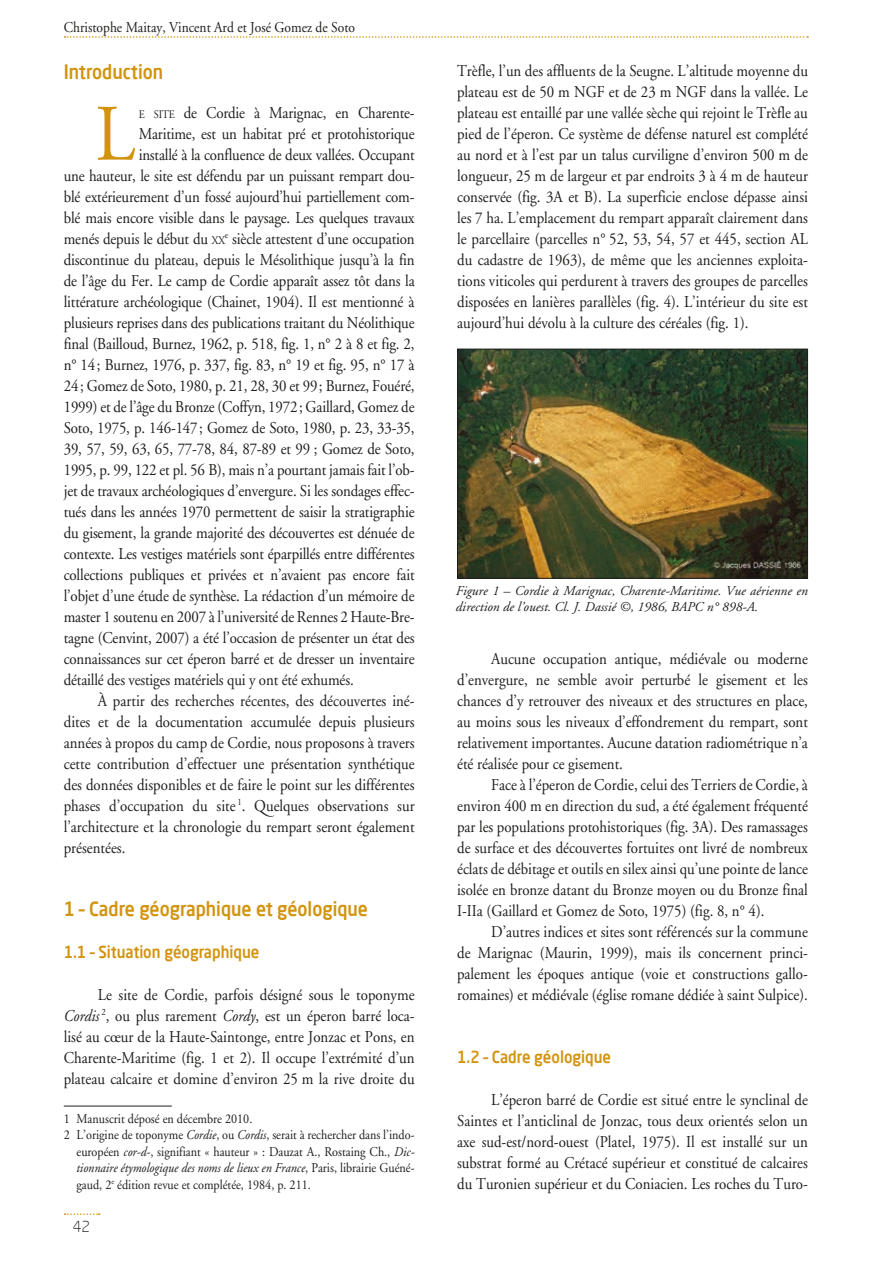
<style>
.page{position:relative;width:893px;height:1263px;background:#fff}
.page>*{position:absolute;margin:0;border:0;box-sizing:border-box;transform-origin:0 0}
.t1{font:79.8px "Adobe Garamond";color:#d2940f;scale:.9 1}
.t2{font:500 19.5px "Neo Sans Pro";color:#d2940f;scale:.9 1}
.t3{font:16.5px/21px "Adobe Garamond";letter-spacing:-.01em;color:#1d1d1b;text-align:justify;scale:.9 1}
.t4{font:500 16.5px "Neo Sans Pro";color:#d2940f;scale:.9 1}
.t5{font:15px "Adobe Garamond";color:#1d1d1b;scale:.9 1}
.t6{font:300 15px "Neo Sans Pro";color:#1d1d1b}
.t7{font:13.5px "Adobe Garamond";color:#1d1d1b;scale:.9 1}
.t8{font:italic 13.5px/16.5px "Adobe Garamond";color:#1d1d1b}
.t9{font:italic 13.5px "Adobe Garamond";color:#1d1d1b;scale:.9 1}
.s1{font-size:11.55px}
.s2{font-family:"Adobe Garamond Alt"}
.s3{font-style:italic}
.s4{font-style:normal}
</style>
<div class="page">
<svg style="left:65px;top:1213px;width:35px;height:2px"></svg>
<svg style="left:65px;top:36px;width:743px;height:2px"></svg>
<hr style="left:64px;top:1106px;width:108px;height:1px;background:#1d1d1b">
<img style="left:459px;top:351px;width:347px;height:226px">
<div style="left:457px;top:349px;width:351px;height:230px;border:1px solid #1d1d1b"></div>
<p class="t5" style="left:64px;top:19px;width:325px">Christophe Maitay, Vincent Ard et José Gomez de Soto</p>
<p class="t2" style="left:64px;top:59px;width:112px">Introduction</p>
<h1 class="t1" style="left:95px;top:92px;width:46px">L</h1>
<p class="t3" style="left:139px;top:102px;width:308px"><span class="s1">E SITE</span> de Cordie à Marignac, en Charente-</p>
<p class="t3" style="left:139px;top:123px;width:308px">Maritime, est un habitat pré et protohistorique</p>
<p class="t3" style="left:139px;top:144px;width:308px">installé à la confluence de deux vallées. Occupant</p>
<p class="t3" style="left:64px;top:165px;width:391px">une hauteur, le site est défendu par un puissant rempart dou-</p>
<p class="t3" style="left:64px;top:186px;width:391px">blé extérieurement d’un fossé aujourd’hui partiellement com-</p>
<p class="t3" style="left:64px;top:207px;width:391px">blé mais encore visible dans le paysage. Les quelques travaux</p>
<p class="t3" style="left:64px;top:228px;width:391px">menés depuis le début du <span class="s1">XX</span><sup>e</sup> siècle attestent d’une occupation</p>
<p class="t3" style="left:64px;top:249px;width:391px">discontinue du plateau, depuis le Mésolithique jusqu’à la fin</p>
<p class="t3" style="left:64px;top:270px;width:391px">de l’âge du Fer. Le camp de Cordie apparaît assez tôt dans la</p>
<p class="t3" style="left:64px;top:291px;width:391px">littérature archéologique (Chainet, 1904). Il est mentionné à</p>
<p class="t3" style="left:64px;top:312px;width:391px">plusieurs reprises dans des publications traitant du Néolithique</p>
<p class="t3" style="left:64px;top:333px;width:391px">final (Bailloud, Burnez, 1962, p. 518, fig. 1, n° 2 à 8 et fig. 2,</p>
<p class="t3" style="left:64px;top:354px;width:391px">n° 14; Burnez, 1976, p. 337, fig. 83, n° 19 et fig. 95, n° 17 à</p>
<p class="t3" style="left:64px;top:375px;width:391px">24; Gomez de Soto, 1980, p. 21, 28, 30 et 99; Burnez, Fouéré,</p>
<p class="t3" style="left:64px;top:396px;width:391px">1999) et de l’âge du Bronze (Coffyn, 1972; Gaillard, Gomez de</p>
<p class="t3" style="left:64px;top:417px;width:391px">Soto, 1975, p. 146-147; Gomez de Soto, 1980, p. 23, 33-35,</p>
<p class="t3" style="left:64px;top:438px;width:391px">39, 57, 59, 63, 65, 77-78, 84, 87-89 et 99 ; Gomez de Soto,</p>
<p class="t3" style="left:64px;top:459px;width:391px">1995, p. 99, 122 et pl. 56 B), mais n’a pourtant jamais fait l’ob-</p>
<p class="t3" style="left:64px;top:480px;width:391px">jet de travaux archéologiques d’envergure. Si les sondages effec-</p>
<p class="t3" style="left:64px;top:501px;width:391px">tués dans les années 1970 permettent de saisir la stratigraphie</p>
<p class="t3" style="left:64px;top:522px;width:391px">du gisement, la grande majorité des découvertes est dénuée de</p>
<p class="t3" style="left:64px;top:543px;width:391px">contexte. Les vestiges matériels sont éparpillés entre différentes</p>
<p class="t3" style="left:64px;top:564px;width:391px">collections publiques et privées et n’avaient pas encore fait</p>
<p class="t3" style="left:64px;top:585px;width:391px">l’objet d’une étude de synthèse. La rédaction d’un mémoire de</p>
<p class="t3" style="left:64px;top:606px;width:391px">master 1 soutenu en 2007 à l’université de Rennes 2 Haute-Bre-</p>
<p class="t3" style="left:64px;top:627px;width:391px">tagne (Cenvint, 2007) a été l’occasion de présenter un état des</p>
<p class="t3" style="left:64px;top:648px;width:391px">connaissances sur cet éperon barré et de dresser un inventaire</p>
<p class="t3" style="left:64px;top:669px;width:324px">détaillé des vestiges matériels qui y ont été exhumés.</p>
<p class="t3" style="left:98px;top:690px;width:353px">À partir des recherches récentes, des découvertes iné-</p>
<p class="t3" style="left:64px;top:711px;width:391px">dites et de la documentation accumulée depuis plusieurs</p>
<p class="t3" style="left:64px;top:732px;width:391px">années à propos du camp de Cordie, nous proposons à travers</p>
<p class="t3" style="left:64px;top:753px;width:391px">cette contribution d’effectuer une présentation synthétique</p>
<p class="t3" style="left:64px;top:774px;width:391px">des données disponibles et de faire le point sur les différentes</p>
<p class="t3" style="left:64px;top:795px;width:391px">phases d’occupation du site <sup>1</sup>. <span class="s2">Q</span>uelques observations sur</p>
<p class="t3" style="left:64px;top:816px;width:391px">l’architecture et la chronologie du rempart seront également</p>
<p class="t3" style="left:64px;top:837px;width:70px">présentées.</p>
<p class="t2" style="left:64px;top:896px;width:340px">1 – Cadre géographique et géologique</p>
<p class="t4" style="left:64px;top:941px;width:219px">1.1 – Situation géographique</p>
<p class="t3" style="left:64px;top:984px;width:391px;text-indent:34px">Le site de Cordie, parfois désigné sous le toponyme <span class="s3">Cordis</span> <sup>2</sup>, ou plus rarement <span class="s3">Cordy</span>, est un éperon barré loca&shy;lisé au cœur de la Haute-Saintonge, entre Jonzac et Pons, en Charente-Maritime (fig. 1 et 2). Il occupe l’extrémité d’un plateau calcaire et domine d’environ 25 m la rive droite du</p>
<p class="t7" style="left:64px;top:1111px;width:211px">1 Manuscrit déposé en décembre 2010.</p>
<p class="t7" style="left:64px;top:1127px;width:391px">2 L’origine de toponyme <span class="s3">Cordie</span>, ou <span class="s3">Cordis</span>, serait à rechercher dans l’indo-</p>
<p class="t7" style="left:77px;top:1144px;width:377px">européen <span class="s3">cor-d-</span>, signifiant « hauteur » : Dauzat A., Rostaing Ch., <span class="s3">Dic-</span></p>
<p class="t9" style="left:77px;top:1160px;width:377px">tionnaire étymologique des noms de lieux en France<span class="s4">, Paris, librairie Guéné-</span></p>
<p class="t7" style="left:77px;top:1177px;width:262px">gaud, 2<sup>e</sup> édition revue et complétée, 1984, p. 211.</p>
<p class="t6" style="left:73px;top:1217px;width:19px">42</p>
<p class="t3" style="left:457px;top:60px;width:391px">Trèfle, l’un des affluents de la Seugne. L’altitude moyenne du plateau est de 50 m NGF et de 23 m NGF dans la vallée. Le plateau est entaillé par une vallée sèche qui rejoint le Trèfle au pied de l’éperon. Ce système de défense naturel est complété au nord et à l’est par un talus curviligne d’environ 500 m de longueur, 25 m de largeur et par endroits 3 à 4 m de hauteur conservée (fig. 3A et B). La superficie enclose dépasse ainsi les 7 ha. L’emplacement du rempart apparaît clairement dans le parcellaire (parcelles n° 52, 53, 54, 57 et 445, section AL du cadastre de 1963), de même que les anciennes exploita&shy;tions viticoles qui perdurent à travers des groupes de parcelles disposées en lanières parallèles (fig. 4). L’intérieur du site est aujourd’hui dévolu à la culture des céréales (fig. 1).</p>
<p class="t8" style="left:456px;top:583px;width:354px">Figure 1 – Cordie à Marignac, Charente-Maritime. Vue aérienne en direction de l’ouest. Cl. J. Dassié ©, 1986, BAPC n° 898-A.</p>
<p class="t3" style="left:457px;top:648px;width:391px;text-indent:34px">Aucune occupation antique, médiévale ou moderne d’envergure, ne semble avoir perturbé le gisement et les chances d’y retrouver des niveaux et des structures en place, au moins sous les niveaux d’effondrement du rempart, sont relativement importantes. Aucune datation radiométrique n’a été réalisée pour ce gisement.</p>
<p class="t3" style="left:457px;top:774px;width:391px;text-indent:34px">Face à l’éperon de Cordie, celui des Terriers de Cordie, à environ 400 m en direction du sud, a été également fréquenté par les populations protohistoriques (fig. 3A). Des ramassages de surface et des découvertes fortuites ont livré de nombreux éclats de débitage et outils en silex ainsi qu’une pointe de lance isolée en bronze datant du Bronze moyen ou du Bronze final I-IIa (Gaillard et Gomez de Soto, 1975) (fig. 8, n° 4).</p>
<p class="t3" style="left:457px;top:921px;width:391px;text-indent:34px">D’autres indices et sites sont référencés sur la commune de Marignac (Maurin, 1999), mais ils concernent princi&shy;palement les époques antique (voie et constructions gallo&shy;romaines) et médiévale (église romane dédiée à saint Sulpice).</p>
<p class="t4" style="left:457px;top:1046px;width:173px">1.2 – Cadre géologique</p>
<p class="t3" style="left:457px;top:1089px;width:391px;text-indent:34px">L’éperon barré de Cordie est situé entre le synclinal de Saintes et l’anticlinal de Jonzac, tous deux orientés selon un axe sud-est/nord-ouest (Platel, 1975). Il est installé sur un substrat formé au Crétacé supérieur et constitué de calcaires du Turonien supérieur et du Coniacien. Les roches du Turo-</p>
</div>
